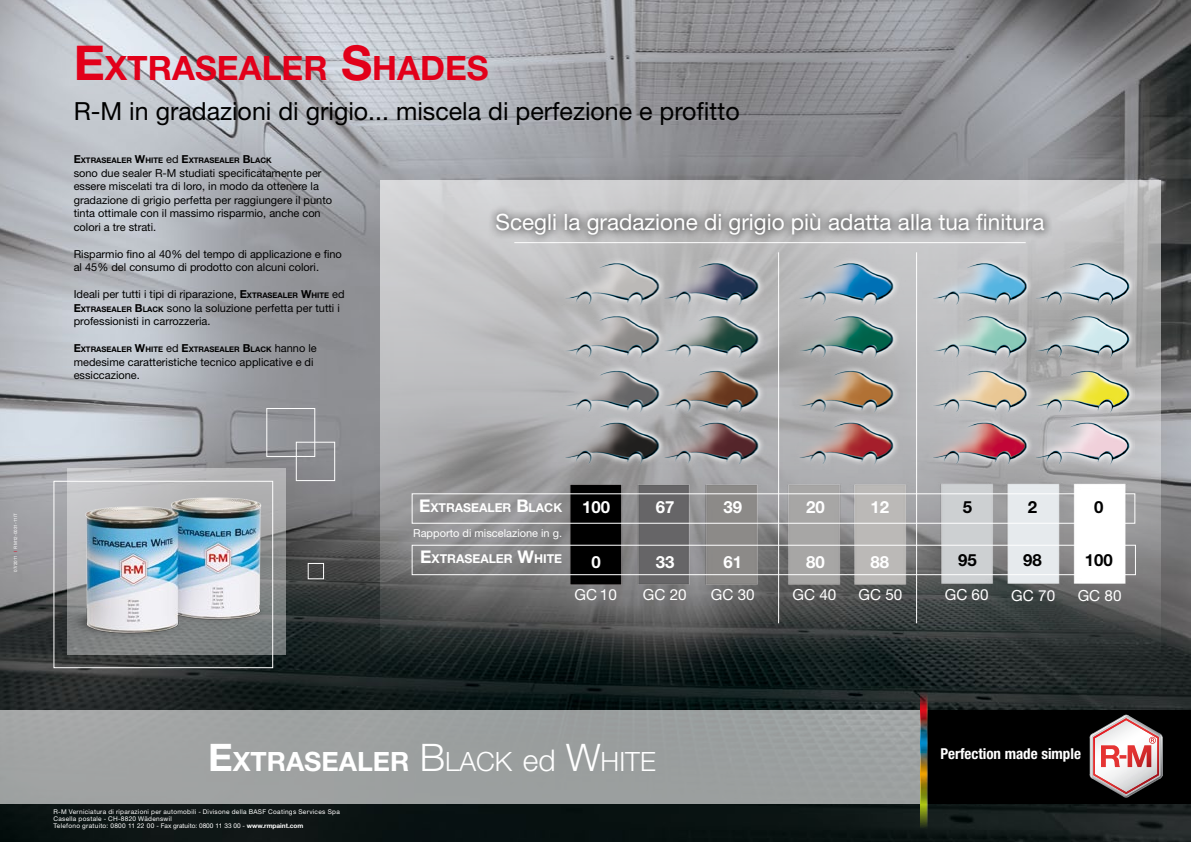
<style>
.page{position:relative;width:1191px;height:842px;background:#fff}
.page>*{position:absolute;margin:0;border:0;box-sizing:border-box;transform-origin:0 0}
.t1{font:700 33.6px "Helvetica Neue LT Pro";color:#e2001a}
.t2{font:700 26.6px "Helvetica Neue LT Pro";color:#fff}
.t3{font:25px "Helvetica Neue LT Pro";color:#000}
.t4{font:22.5px "Helvetica Neue LT Pro";color:#fff}
.t5{font:700 16.8px "Helvetica Neue LT Pro";color:#fff}
.t6{font:700 16.8px "Helvetica Neue LT Pro";color:#000}
.t7{font:15.3px "Helvetica Neue LT Pro";color:#fff}
.t8{font:700 condensed 15px "Helvetica Neue LT Pro";color:#fff}
.t9{font:700 12.2px "Helvetica Neue LT Pro";color:#fff}
.t10{font:11px/13.5px "Helvetica Neue LT Pro";color:#000}
.t11{font:11px "Helvetica Neue LT Pro";color:#fff}
.t12{font:700 7.7px "Helvetica Neue LT Pro";color:#000}
.t13{font:6.5px/7px "Helvetica Neue LT Pro";letter-spacing:.045em;color:#fff}
.t14{font:4.5px "Helvetica Neue LT Pro";letter-spacing:.02em;color:#fff}
.s1{color:#e2001a}
.s2{font-size:48px}
.s3{font-size:11px}
.s4{font-weight:400;font-size:11px}
.s5{font-weight:700}
.s6{font-weight:700;font-size:7.7px}
.s7{font-size:17.5px}
.s8{font-size:38px}
.s9{font-weight:300;font-size:38px}
.s10{font-weight:300}
.s11{font-weight:300;font-size:30px}
</style>
<div class="page">
<img style="left:0;top:0;width:1191px;height:842px">
<svg style="left:379px;top:180px;width:781px;height:478px;background:#9c9e9f"></svg>
<img style="left:362px;top:244px;width:772px;height:401px">
<div style="left:266px;top:408px;width:49px;height:49px;border:1px solid #fff"></div>
<div style="left:296px;top:442px;width:39px;height:39px;border:1px solid #fff"></div>
<div style="left:308px;top:563px;width:16px;height:16px;border:1px solid #fff"></div>
<img style="left:47px;top:465px;width:248px;height:203px">
<div style="left:412px;top:493px;width:723px;height:30px;border:1px solid #fff"></div>
<div style="left:412px;top:545px;width:723px;height:30px;border:1px solid #fff"></div>
<hr style="left:778px;top:252px;width:1px;height:371px;background:#fff">
<hr style="left:916px;top:252px;width:1px;height:371px;background:#fff">
<div style="left:927px;top:710px;width:264px;height:94px;background:#000"></div>
<div style="left:0;top:710px;width:920px;height:94px;background:#9da1a0"></div>
<img style="left:920px;top:678px;width:7px;height:151px">
<svg style="left:1089px;top:715px;width:73px;height:83px"></svg>
<svg style="left:487px;top:204px;width:566px;height:39px;background:#afafb0"></svg>
<p class="t14" style="left:13px;top:572px;width:60px;rotate:-90deg">07/2011 <span class="s1">I</span> RM12-0031-11IT</p>
<h1 class="t1" style="left:74px;top:47px;width:416px"><span class="s2">E</span>XTRASEALER <span class="s2">S</span>HADES</h1>
<h3 class="t3" style="left:74px;top:96px;width:667px">R-M in gradazioni di grigio... miscela di perfezione e profitto</h3>
<p class="t12" style="left:74px;top:156px;width:199px"><span class="s3">E</span>XTRASEALER <span class="s3">W</span>HITE <span class="s4">ed</span> <span class="s3">E</span>XTRASEALER <span class="s3">B</span>LACK</p>
<p class="t10" style="left:74px;top:166px;width:260px">sono due sealer R-M studiati specificatamente per essere miscelati tra di loro, in modo da ottenere la gradazione di grigio perfetta per raggiungere il punto tinta ottimale con il massimo risparmio, anche con colori a tre strati.</p>
<p class="t10" style="left:74px;top:247px;width:270px">Risparmio fino al 40% del tempo di applicazione e fino al 45% del consumo di prodotto con alcuni colori.</p>
<p class="t10" style="left:74px;top:287px;width:272px">Ideali per tutti i tipi di riparazione, <span class="s5">E</span><span class="s6">XTRASEALER</span> <span class="s5">W</span><span class="s6">HITE</span> ed<br><span class="s5">E</span><span class="s6">XTRASEALER</span> <span class="s5">B</span><span class="s6">LACK</span> sono la soluzione perfetta per tutti i professionisti in carrozzeria.</p>
<p class="t12" style="left:74px;top:345px;width:244px"><span class="s3">E</span>XTRASEALER <span class="s3">W</span>HITE <span class="s4">ed</span> <span class="s3">E</span>XTRASEALER <span class="s3">B</span>LACK <span class="s4">hanno le</span></p>
<p class="t10" style="left:74px;top:355px;width:241px">medesime caratteristiche tecnico applicative e di essiccazione.</p>
<h3 class="t4" style="left:495px;top:208px;width:550px">Scegli la gradazione di grigio più adatta alla tua finitura</h3>
<p class="t9" style="left:419px;top:500px;width:145px"><span class="s7">E</span>XTRASEALER <span class="s7">B</span>LACK</p>
<p class="t11" style="left:413px;top:527px;width:150px">Rapporto di miscelazione in g.</p>
<p class="t9" style="left:420px;top:551px;width:142px"><span class="s7">E</span>XTRASEALER <span class="s7">W</span>HITE</p>
<h3 class="t5" style="left:582px;top:497px;width:29px">100</h3>
<h3 class="t5" style="left:591px;top:551px;width:11px">0</h3>
<h3 class="t5" style="left:655px;top:497px;width:20px">67</h3>
<h3 class="t5" style="left:655px;top:551px;width:20px">33</h3>
<h3 class="t5" style="left:723px;top:497px;width:20px">39</h3>
<h3 class="t5" style="left:723px;top:551px;width:20px">61</h3>
<h3 class="t5" style="left:806px;top:497px;width:20px">20</h3>
<h3 class="t5" style="left:806px;top:551px;width:20px">80</h3>
<h3 class="t5" style="left:870px;top:497px;width:20px">12</h3>
<h3 class="t5" style="left:870px;top:551px;width:20px">88</h3>
<h3 class="t6" style="left:962px;top:497px;width:11px">5</h3>
<h3 class="t6" style="left:958px;top:549px;width:20px">95</h3>
<h3 class="t6" style="left:1028px;top:497px;width:11px">2</h3>
<h3 class="t6" style="left:1023px;top:549px;width:20px">98</h3>
<h3 class="t6" style="left:1094px;top:497px;width:11px">0</h3>
<h3 class="t6" style="left:1084px;top:549px;width:29px">100</h3>
<h3 class="t7" style="left:574px;top:585px;width:44px">GC 10</h3>
<h3 class="t7" style="left:643px;top:585px;width:45px">GC 20</h3>
<h3 class="t7" style="left:711px;top:585px;width:45px">GC 30</h3>
<h3 class="t7" style="left:792px;top:585px;width:45px">GC 40</h3>
<h3 class="t7" style="left:858px;top:585px;width:45px">GC 50</h3>
<h3 class="t7" style="left:944px;top:585px;width:45px">GC 60</h3>
<h3 class="t7" style="left:1011px;top:586px;width:45px">GC 70</h3>
<h3 class="t7" style="left:1077px;top:586px;width:45px">GC 80</h3>
<h2 class="t2" style="left:208px;top:744px;width:449px"><span class="s8">E</span>XTRASEALER <span class="s9">B</span><span class="s10">LACK</span> <span class="s11">ed</span> <span class="s9">W</span><span class="s10">HITE</span></h2>
<p class="t13" style="left:53px;top:808px;width:288px">R-M Verniciatura di riparazioni per automobili - Divisone della BASF Coatings Services Spa<br>Casella postale - CH-8820 Wädenswil<br>Telefono gratuito: 0800 11 22 00 - Fax gratuito: 0800 11 33 00 - <span class="s5">www.rmpaint.com</span></p>
<h3 class="t8" style="left:940px;top:744px;width:142px">Perfection made simple</h3>
</div>
